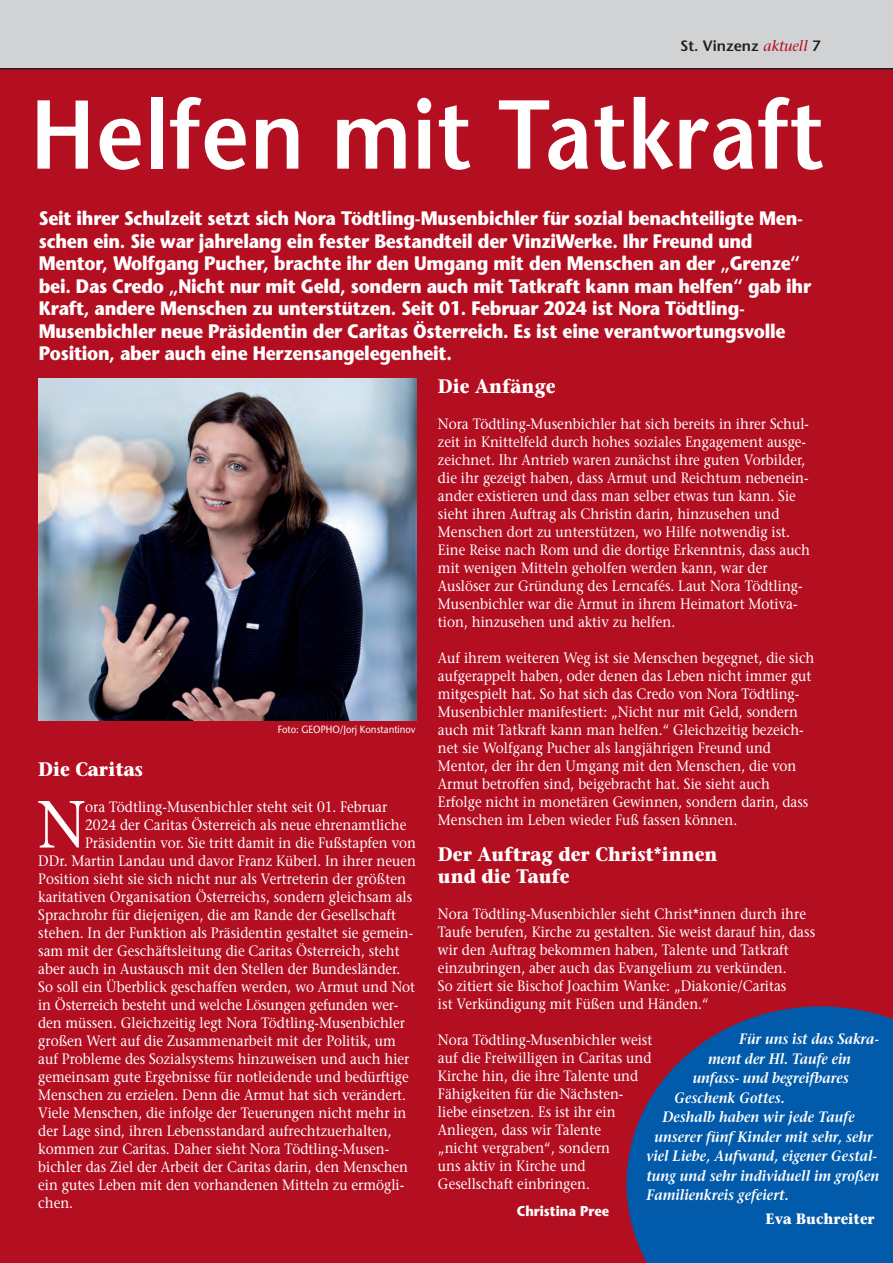
<style>
.page{position:relative;width:893px;height:1263px;background:#fff}
.page>*{position:absolute;margin:0;border:0;box-sizing:border-box;transform-origin:0 0}
.t1{font:600 97.5px "Stone Sans Std";letter-spacing:.01em;color:#fff;scale:.9 1}
.t2{font:500 66.45px "Stone Serif Std";color:#fff;scale:.9 1}
.t3{font:700 19.5px/22.5px "Stone Sans Std";letter-spacing:-.015em;color:#fff;scale:.9 1}
.t4{font:700 19.5px/22.5px "Stone Serif Std";color:#fff;scale:.9 1}
.t5{font:500 15px/18px "Stone Serif Std";color:#fff;scale:.9 1}
.t6{font:italic 600 15px "Stone Serif Std";color:#fff;scale:.9 1}
.t7{font:500 15px "Stone Sans ITC";color:#231f20}
.t8{font:600 15px "Stone Sans Std";color:#231f20}
.t9{font:700 15px "Stone Serif Std";color:#fff;scale:.9 1}
.t10{font:700 14.25px "Stone Sans Std";color:#fff;scale:.9 1}
.t11{font:500 10.5px "Stone Sans ITC";color:#fff;scale:.9 1}
.s1{font-family:"Stone Serif Std";font-style:italic;color:#b40e21}
.s2{font-family:"Stone Serif Std";font-weight:500;font-style:italic;color:#b40e21}
.s3{font-family:"Stone Sans ITC";font-weight:500}
</style>
<div class="page">
<div style="left:0;top:64px;width:893px;height:1199px;background:#b40e21"></div>
<div style="left:0;top:0;width:893px;height:68px;background:#d1d2d4"></div>
<hr style="left:0;top:68px;width:893px;height:2px;background:#231f20">
<img style="left:38px;top:378px;width:378px;height:343px">
<svg style="left:626px;top:1006px;width:267px;height:257px;background:#175099"></svg>
<p class="t7" style="left:681px;top:37px;width:124px">St. Vinzenz <span class="s1">aktuell</span></p>
<p class="t8" style="left:717px;top:37px;width:105px">nzenz <span class="s2">aktue l</span> <span class="s3">7</span>7</p>
<h1 class="t1" style="left:30px;top:76px;width:883px">Helfen mit Tatkraft</h1>
<p class="t3" style="left:39px;top:207px;width:860px">Seit ihrer Schulzeit setzt sich Nora Tödtling-Musenbichler für sozial benachteiligte Men&shy;schen ein. Sie war jahrelang ein fester Bestandteil der VinziWerke. Ihr Freund und Mentor, Wolfgang Pucher, brachte ihr den Umgang mit den Menschen an der „Grenze“ bei. Das Credo „Nicht nur mit Geld, sondern auch mit Tatkraft kann man helfen“ gab ihr Kraft, andere Menschen zu unterstützen. Seit 01. Februar 2024 ist Nora Tödtling-Musenbichler neue Präsidentin der Caritas Österreich. Es ist eine verantwortungsvolle Position, aber auch eine Herzensangelegenheit.</p>
<p class="t11" style="left:278px;top:723px;width:155px">Foto: GEOPHO/Jorj Konstantinov</p>
<h3 class="t4" style="left:38px;top:757px;width:118px">Die Caritas</h3>
<h2 class="t2" style="left:38px;top:785px;width:54px">N</h2>
<p class="t5" style="left:85px;top:797px;width:337px">ora Tödtling-Musenbichler steht seit 01. Februar</p>
<p class="t5" style="left:85px;top:815px;width:358px">2024 der Caritas Österreich als neue ehrenamtliche</p>
<p class="t5" style="left:85px;top:833px;width:369px">Präsidentin vor. Sie tritt damit in die Fußstapfen von</p>
<p class="t5" style="left:38px;top:851px;width:421px">DDr. Martin Landau und davor Franz Küberl. In ihrer neuen</p>
<p class="t5" style="left:38px;top:869px;width:410px">Position sieht sie sich nicht nur als Vertreterin der größten</p>
<p class="t5" style="left:38px;top:887px;width:417px">karitativen Organisation Österreichs, sondern gleichsam als</p>
<p class="t5" style="left:38px;top:905px;width:399px">Sprachrohr für diejenigen, die am Rande der Gesellschaft</p>
<p class="t5" style="left:38px;top:923px;width:418px">stehen. In der Funktion als Präsidentin gestaltet sie gemein-</p>
<p class="t5" style="left:38px;top:941px;width:403px">sam mit der Geschäftsleitung die Caritas Österreich, steht</p>
<p class="t5" style="left:38px;top:959px;width:404px">aber auch in Austausch mit den Stellen der Bundesländer.</p>
<p class="t5" style="left:38px;top:977px;width:420px">So soll ein Überblick geschaffen werden, wo Armut und Not</p>
<p class="t5" style="left:38px;top:995px;width:402px">in Österreich besteht und welche Lösungen gefunden wer-</p>
<p class="t5" style="left:38px;top:1013px;width:409px">den müssen. Gleichzeitig legt Nora Tödtling-Musenbichler</p>
<p class="t5" style="left:38px;top:1031px;width:399px">großen Wert auf die Zusammenarbeit mit der Politik, um</p>
<p class="t5" style="left:38px;top:1049px;width:414px">auf Probleme des Sozialsystems hinzuweisen und auch hier</p>
<p class="t5" style="left:38px;top:1067px;width:413px">gemeinsam gute Ergebnisse für notleidende und bedürftige</p>
<p class="t5" style="left:38px;top:1085px;width:410px">Menschen zu erzielen. Denn die Armut hat sich verändert.</p>
<p class="t5" style="left:38px;top:1103px;width:411px">Viele Menschen, die infolge der Teuerungen nicht mehr in</p>
<p class="t5" style="left:38px;top:1121px;width:394px">der Lage sind, ihren Lebensstandard aufrechtzuerhalten,</p>
<p class="t5" style="left:38px;top:1139px;width:392px">kommen zur Caritas. Daher sieht Nora Tödtling-Musen-</p>
<p class="t5" style="left:38px;top:1157px;width:412px">bichler das Ziel der Arbeit der Caritas darin, den Menschen</p>
<p class="t5" style="left:38px;top:1175px;width:408px">ein gutes Leben mit den vorhandenen Mitteln zu ermögli-</p>
<p class="t5" style="left:38px;top:1193px;width:40px">chen.</p>
<h3 class="t4" style="left:438px;top:374px;width:132px">Die Anfänge</h3>
<p class="t5" style="left:438px;top:414px;width:415px">Nora Tödtling-Musenbichler hat sich bereits in ihrer Schul&shy;zeit in Knittelfeld durch hohes soziales Engagement ausge&shy;zeichnet. Ihr Antrieb waren zunächst ihre guten Vorbilder, die ihr gezeigt haben, dass Armut und Reichtum nebenein&shy;ander existieren und dass man selber etwas tun kann. Sie sieht ihren Auftrag als Christin darin, hinzusehen und Menschen dort zu unterstützen, wo Hilfe notwendig ist.<br>Eine Reise nach Rom und die dortige Erkenntnis, dass auch mit wenigen Mitteln geholfen werden kann, war der Auslöser zur Gründung des Lerncafés. Laut Nora Tödtling-Musenbichler war die Armut in ihrem Heimatort Motiva&shy;tion, hinzusehen und aktiv zu helfen.</p>
<p class="t5" style="left:438px;top:648px;width:420px">Auf ihrem weiteren Weg ist sie Menschen begegnet, die sich aufgerappelt haben, oder denen das Leben nicht immer gut mitgespielt hat. So hat sich das Credo von Nora Tödtling-Musenbichler manifestiert: „Nicht nur mit Geld, sondern auch mit Tatkraft kann man helfen.“ Gleichzeitig bezeich&shy;net sie Wolfgang Pucher als langjährigen Freund und Mentor, der ihr den Umgang mit den Menschen, die von Armut betroffen sind, beigebracht hat. Sie sieht auch Erfolge nicht in monetären Gewinnen, sondern darin, dass Menschen im Leben wieder Fuß fassen können.</p>
<h3 class="t4" style="left:438px;top:842px;width:312px">Der Auftrag der Christ*innen und die Taufe</h3>
<p class="t5" style="left:438px;top:905px;width:421px">Nora Tödtling-Musenbichler sieht Christ*innen durch ihre Taufe berufen, Kirche zu gestalten. Sie weist darauf hin, dass wir den Auftrag bekommen haben, Talente und Tatkraft einzubringen, aber auch das Evangelium zu verkünden.<br>So zitiert sie Bischof Joachim Wanke: „Diakonie/Caritas<br>ist Verkündigung mit Füßen und Händen.“</p>
<p class="t5" style="left:438px;top:1031px;width:240px">Nora Tödtling-Musenbichler weist auf die Freiwilligen in Caritas und<br>Kirche hin, die ihre Talente und<br>Fähigkeiten für die Nächsten&shy;liebe einsetzen. Es ist ihr ein<br>Anliegen, dass wir Talente<br>„nicht vergraben“, sondern<br>uns aktiv in Kirche und<br>Gesellschaft einbringen.</p>
<p class="t10" style="left:517px;top:1203px;width:104px">Christina Pree</p>
<p class="t6" style="left:739px;top:1030px;width:157px">Für uns ist das Sakra-</p>
<p class="t6" style="left:708px;top:1050px;width:160px">ment der Hl. Taufe ein</p>
<p class="t6" style="left:693px;top:1069px;width:175px">unfass- und begreifbares</p>
<p class="t6" style="left:674px;top:1089px;width:124px">Geschenk Gottes.</p>
<p class="t6" style="left:662px;top:1108px;width:215px">Deshalb haben wir jede Taufe</p>
<p class="t6" style="left:654px;top:1128px;width:244px">unserer fünf Kinder mit sehr, sehr</p>
<p class="t6" style="left:646px;top:1147px;width:258px">viel Liebe, Aufwand, eigener Gestal-</p>
<p class="t6" style="left:646px;top:1167px;width:260px">tung und sehr individuell im großen</p>
<p class="t6" style="left:646px;top:1186px;width:160px">Familienkreis gefeiert.</p>
<p class="t9" style="left:765px;top:1210px;width:123px">Eva Buchreiter</p>
</div>
